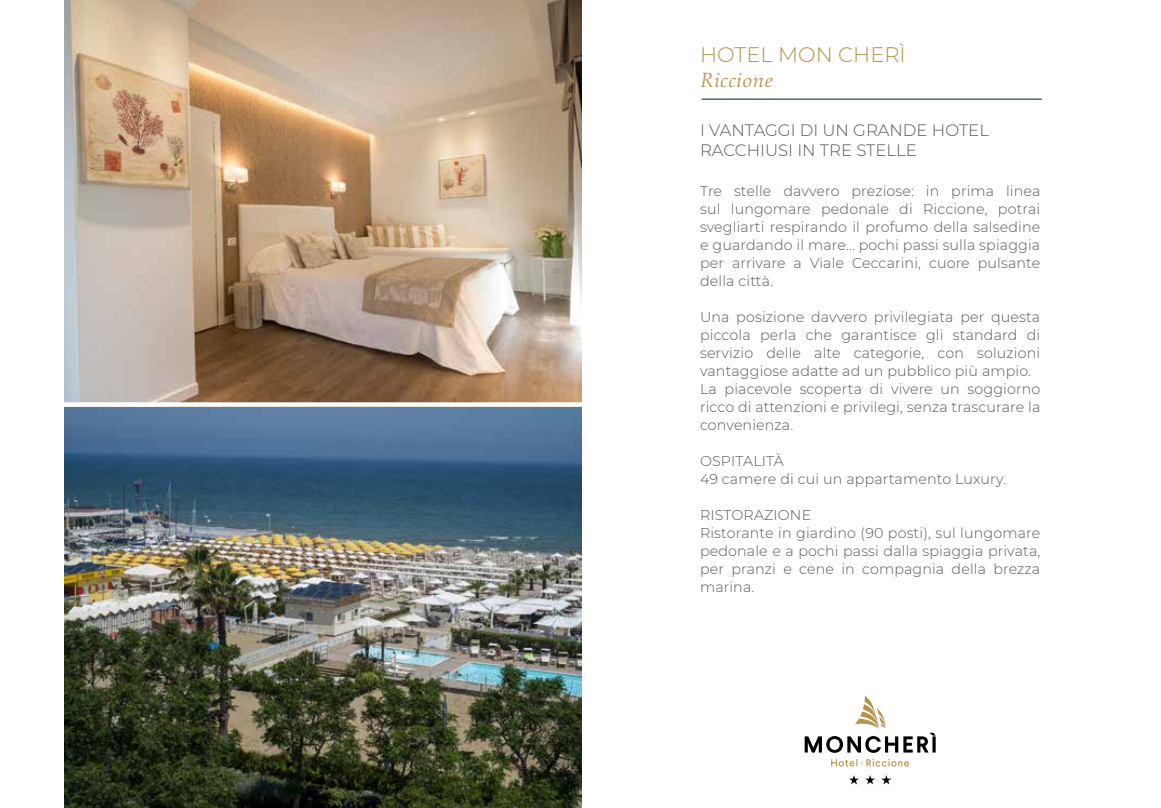
<style>
.page{position:relative;width:1161px;height:808px;background:#fff}
.page>*{position:absolute;margin:0;border:0;box-sizing:border-box;transform-origin:0 0}
.t1{font:300 21px "Montserrat";color:#b4934a}
.t2{font:italic 21px "Aldus";color:#b4934a}
.t3{font:300 16.5px/19.8px "Montserrat";color:#58585a}
.t4{font:300 14.25px/18px "Montserrat";letter-spacing:.01em;color:#58585a}
</style>
<div class="page">
<img style="left:65px;top:0;width:517px;height:808px">
<div style="left:38px;top:402px;width:552px;height:5px;background:#fff"></div>
<hr style="left:701px;top:99px;width:341px;height:1px;background:#001335">
<svg style="left:849px;top:775px;width:10px;height:9px"></svg>
<svg style="left:865px;top:775px;width:10px;height:9px"></svg>
<svg style="left:881px;top:775px;width:10px;height:9px"></svg>
<svg style="left:831px;top:759px;width:78px;height:7px"></svg>
<svg style="left:805px;top:696px;width:131px;height:57px"></svg>
<h1 class="t1" style="left:700px;top:40px;width:207px">HOTEL MON CHERÌ</h1>
<h1 class="t2" style="left:700px;top:68px;width:75px">Riccione</h1>
<p class="t3" style="left:700px;top:120px;width:290px">I VANTAGGI DI UN GRANDE HOTEL<br>RACCHIUSI IN TRE STELLE</p>
<p class="t4" style="left:700px;top:181px;width:342px;text-align:justify">Tre stelle davvero preziose: in prima linea sul lungomare pedonale di Riccione, potrai svegliarti respirando il profumo della salsedine e guardando il mare... pochi passi sulla spiaggia per arrivare a Viale Ceccarini, cuore pulsante della città.</p>
<p class="t4" style="left:700px;top:307px;width:342px">Una posizione davvero privilegiata per questa piccola perla che garantisce gli standard di servizio delle alte categorie, con soluzioni vantaggiose adatte ad un pubblico più ampio.<br>La piacevole scoperta di vivere un soggiorno ricco di attenzioni e privilegi, senza trascurare la convenienza.</p>
<p class="t4" style="left:700px;top:451px;width:308px">OSPITALITÀ<br>49 camere di cui un appartamento Luxury.</p>
<p class="t4" style="left:700px;top:505px;width:342px">RISTORAZIONE<br>Ristorante in giardino (90 posti), sul lungomare pedonale e a pochi passi dalla spiaggia privata, per pranzi e cene in compagnia della brezza marina.</p>
</div>
